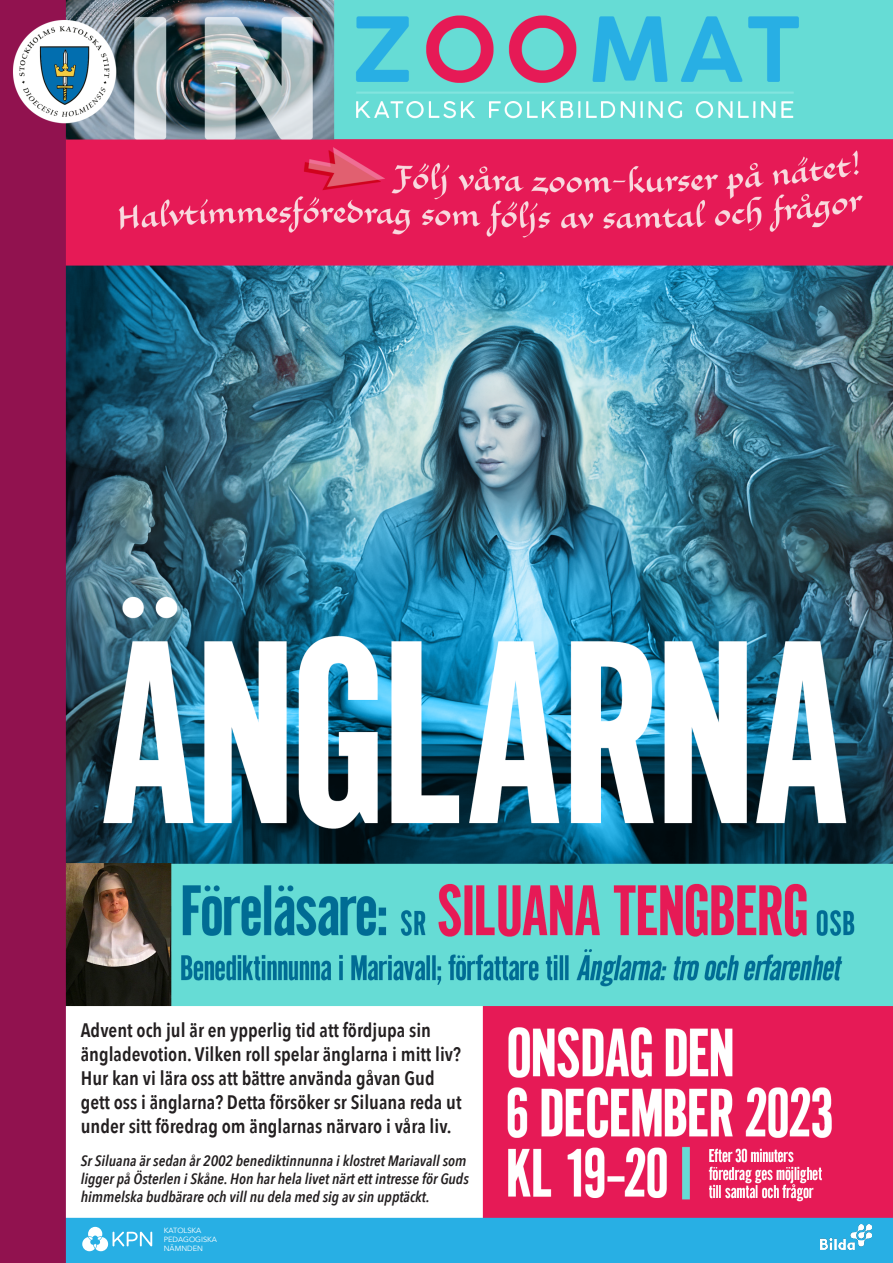
<style>
.page{position:relative;width:893px;height:1263px;background:#fff}
.page>*{position:absolute;margin:0;border:0;box-sizing:border-box;transform-origin:0 0}
.t1{font:600 19.5px/24px "Avenir Next Condensed";color:#231f20}
.t2{font:italic 600 15px/18px "Avenir Next Condensed";color:#231f20}
.t3{font:7.5px/9px "Avenir";color:#fff}
</style>
<div class="page">
<img style="left:0;top:0;width:893px;height:1263px">
<svg style="left:82px;top:1227px;width:70px;height:24px"></svg>
<img style="left:820px;top:1225px;width:52px;height:25px">
<p class="t1" style="left:81px;top:1017px;width:352px">Advent och jul är en ypperlig tid att fördjupa sin</p>
<p class="t1" style="left:81px;top:1041px;width:382px">ängladevotion. Vilken roll spelar änglarna i mitt liv?<br>Hur kan vi lära oss att bättre använda gåvan Gud gett oss i änglarna? Detta försöker sr Siluana reda ut under sitt föredrag om änglarnas närvaro i våra liv.</p>
<p class="t2" style="left:81px;top:1151px;width:390px">Sr Siluana är sedan år 2002 benediktinnunna i klostret Mariavall som ligger på Österlen i Skåne. Hon har hela livet närt ett intresse för Guds himmelska budbärare och vill nu dela med sig av sin upptäckt.</p>
<p class="t3" style="left:164px;top:1226px;width:39px">KATOLSKA</p>
<p class="t3" style="left:164px;top:1235px;width:55px">PEDAGOGISKA<br>NÄMNDEN</p>
</div>
